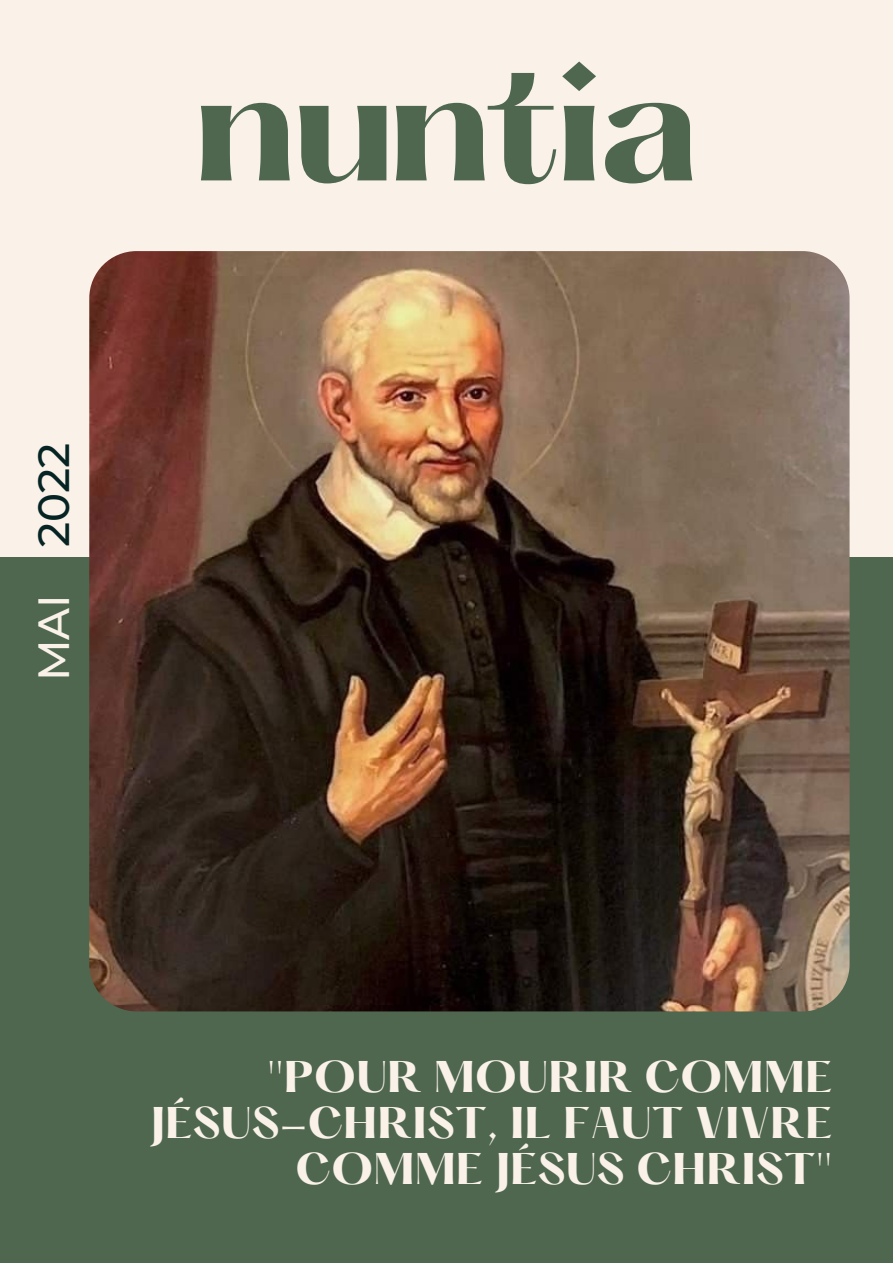
<style>
.page{position:relative;width:893px;height:1264px;background:#fff}
.page>*{position:absolute;margin:0;border:0;box-sizing:border-box;transform-origin:0 0}
.t1{font:700 152.4px "Hatton";letter-spacing:-.05em;color:#4f674f}
.t2{font:500 43.65px "Montserrat";color:#062424}
.t3{font:500 43.65px "Montserrat";color:#faf2e9}
.t4{font:700 38.7px/46px "Hatton";color:#faf2e9;text-align:right}
</style>
<div class="page">
<div style="left:0;top:0;width:892px;height:569px;background:#faf2e9"></div>
<div style="left:0;top:557px;width:892px;height:705px;background:#4f674f"></div>
<img style="left:89px;top:251px;width:760px;height:760px;border-radius:47px">
<p class="t2" style="left:27px;top:547px;width:106px;rotate:-90deg">2022</p>
<p class="t3" style="left:27px;top:681px;width:89px;rotate:-90deg">MAI</p>
<h1 class="t1" style="left:192px;top:49px;width:509px">nuntia</h1>
<p class="t4" style="left:149px;top:1057px;width:684px">''POUR MOURIR COMME<br>JÉSUS-CHRIST, IL FAUT VIVRE<br>COMME JÉSUS CHRIST''</p>
</div>
